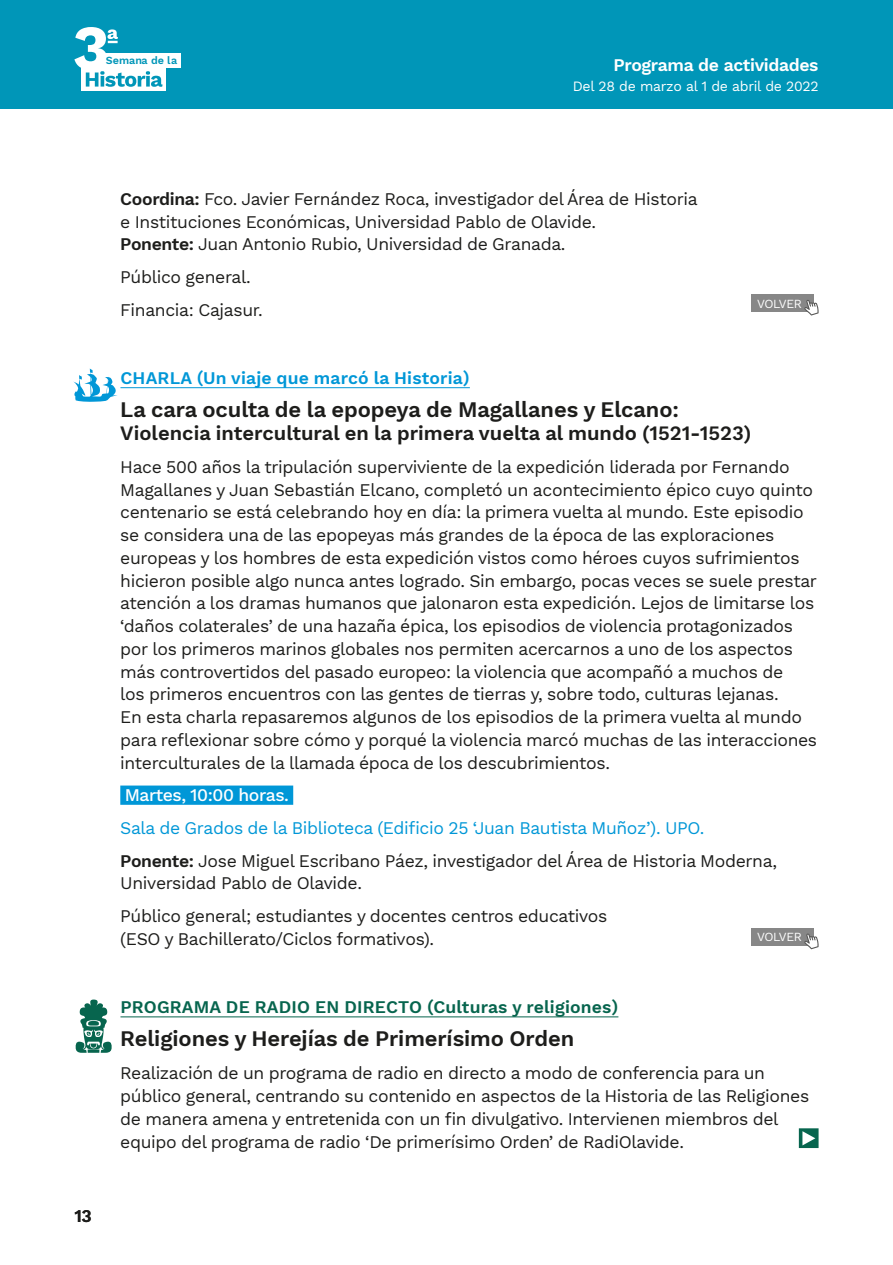
<style>
.page{position:relative;width:893px;height:1265px;background:#fff}
.page>*{position:absolute;margin:0;border:0;box-sizing:border-box;transform-origin:0 0}
.título_acto_segunda{font:600 21.88px "Work Sans";letter-spacing:-.005em;color:#1d1d1b}
.título_acto{font:600 20.12px "Work Sans";color:#1d1d1b}
.texto_segunda_parte{font:17.5px/22.8px "Work Sans";letter-spacing:-.02em;color:#1d1d1b}
.texto_segunda_parte-2{font:17.5px "Work Sans";letter-spacing:-.02em;color:#0097d7}
.tipo_de_acto_segunda{font:600 17.5px "Work Sans";letter-spacing:.01em;color:#07654e}
.tipo_de_acto_segunda-2{font:600 17.5px "Work Sans";letter-spacing:.01em;color:#0097d7}
.t1{font:600 17.5px "Work Sans";letter-spacing:-.02em;color:#fff}
.texto_segunda_parte-3{font:500 17.5px "Work Sans";letter-spacing:-.02em;color:#fff}
.t2{font:600 17.5px "Work Sans";color:#1d1d1b}
.t3{font:14px "Work Sans";letter-spacing:-.02em;color:#fff}
.texto{font:12.25px "Work Sans";letter-spacing:-.03em;color:#fff}
.t4{font:600 10.67px "Work Sans";color:#0096b8}
.s1{font-weight:600}
</style>
<div class="page">
<div style="left:0;top:0;width:893px;height:109px;background:#0096b8"></div>
<div style="left:82px;top:67px;width:84px;height:23px;background:#fff"></div>
<div style="left:98px;top:53px;width:83px;height:14px;background:#fff"></div>
<svg style="left:74px;top:27px;width:89px;height:60px"></svg>
<hr style="left:120px;top:387px;width:350px;height:1px;background:#0097d7">
<div style="left:120px;top:786px;width:173px;height:19px;background:#0097d7"></div>
<hr style="left:120px;top:1016px;width:498px;height:1px;background:#07654e">
<div style="left:751px;top:294px;width:62px;height:18px;background:#878787"></div>
<svg style="left:804px;top:300px;width:15px;height:16px"></svg>
<svg style="left:73px;top:368px;width:45px;height:34px"></svg>
<div style="left:751px;top:928px;width:62px;height:17px;background:#878787"></div>
<svg style="left:804px;top:933px;width:15px;height:16px"></svg>
<svg style="left:76px;top:1000px;width:36px;height:53px"></svg>
<svg style="left:799px;top:1128px;width:20px;height:20px"></svg>
<p class="t4" style="left:106px;top:54px;width:73px">Semana de la</p>
<p class="t1" style="left:613px;top:55px;width:207px">Programa de actividades</p>
<p class="t3" style="left:573px;top:77px;width:247px">Del 28 de marzo al 1 de abril de 2022</p>
<p class="t2" style="left:74px;top:1206px;width:19px">13</p>
<p class="texto_segunda_parte" style="left:120px;top:188px;width:579px"><span class="s1">Coordina:</span> Fco. Javier Fernández Roca, investigador del Área de Historia e Instituciones Económicas, Universidad Pablo de Olavide.<br><span class="s1">Ponente:</span> Juan Antonio Rubio, Universidad de Granada.</p>
<p class="texto_segunda_parte" style="left:120px;top:266px;width:132px">Público general.</p>
<p class="texto_segunda_parte" style="left:120px;top:299px;width:144px">Financia: Cajasur.</p>
<p class="texto" style="left:757px;top:296px;width:46px">VOLVER</p>
<p class="tipo_de_acto_segunda-2" style="left:120px;top:368px;width:351px">CHARLA (Un viaje que marcó la Historia)</p>
<p class="título_acto_segunda" style="left:120px;top:397px;width:560px">La cara oculta de la epopeya de Magallanes y Elcano:</p>
<p class="título_acto" style="left:120px;top:421px;width:632px">Violencia intercultural en la primera vuelta al mundo (1521-1523)</p>
<p class="texto_segunda_parte" style="left:120px;top:456px;width:698px">Hace 500 años la tripulación superviviente de la expedición liderada por Fernando Magallanes y Juan Sebastián Elcano, completó un acontecimiento épico cuyo quinto centenario se está celebrando hoy en día: la primera vuelta al mundo. Este episodio se considera una de las epopeyas más grandes de la época de las exploraciones europeas y los hombres de esta expedición vistos como héroes cuyos sufrimientos hicieron posible algo nunca antes logrado. Sin embargo, pocas veces se suele prestar atención a los dramas humanos que jalonaron esta expedición. Lejos de limitarse los ‘daños colaterales’ de una hazaña épica, los episodios de violencia protagonizados por los primeros marinos globales nos permiten acercarnos a uno de los aspectos más controvertidos del pasado europeo: la violencia que acompañó a muchos de<br>los primeros encuentros con las gentes de tierras y, sobre todo, culturas lejanas.<br>En esta charla repasaremos algunos de los episodios de la primera vuelta al mundo para reflexionar sobre cómo y porqué la violencia marcó muchas de las interacciones interculturales de la llamada época de los descubrimientos.</p>
<p class="texto_segunda_parte-3" style="left:125px;top:785px;width:166px">Martes, 10:00 horas.</p>
<p class="texto_segunda_parte-2" style="left:120px;top:818px;width:586px">Sala de Grados de la Biblioteca (Edificio 25 ‘Juan Bautista Muñoz’). UPO.</p>
<p class="texto_segunda_parte" style="left:120px;top:850px;width:658px"><span class="s1">Ponente:</span> Jose Miguel Escribano Páez, investigador del Área de Historia Moderna,<br>Universidad Pablo de Olavide.</p>
<p class="texto_segunda_parte" style="left:120px;top:905px;width:489px">Público general; estudiantes y docentes centros educativos (ESO y Bachillerato/Ciclos formativos).</p>
<p class="texto" style="left:757px;top:930px;width:46px">VOLVER</p>
<p class="tipo_de_acto_segunda" style="left:120px;top:997px;width:499px">PROGRAMA DE RADIO EN DIRECTO (Culturas y religiones)</p>
<p class="título_acto_segunda" style="left:120px;top:1026px;width:455px">Religiones y Herejías de Primerísimo Orden</p>
<p class="texto_segunda_parte" style="left:120px;top:1063px;width:690px">Realización de un programa de radio en directo a modo de conferencia para un público general, centrando su contenido en aspectos de la Historia de las Religiones de manera amena y entretenida con un fin divulgativo. Intervienen miembros del equipo del programa de radio ‘De primerísimo Orden’ de RadiOlavide.</p>
</div>
